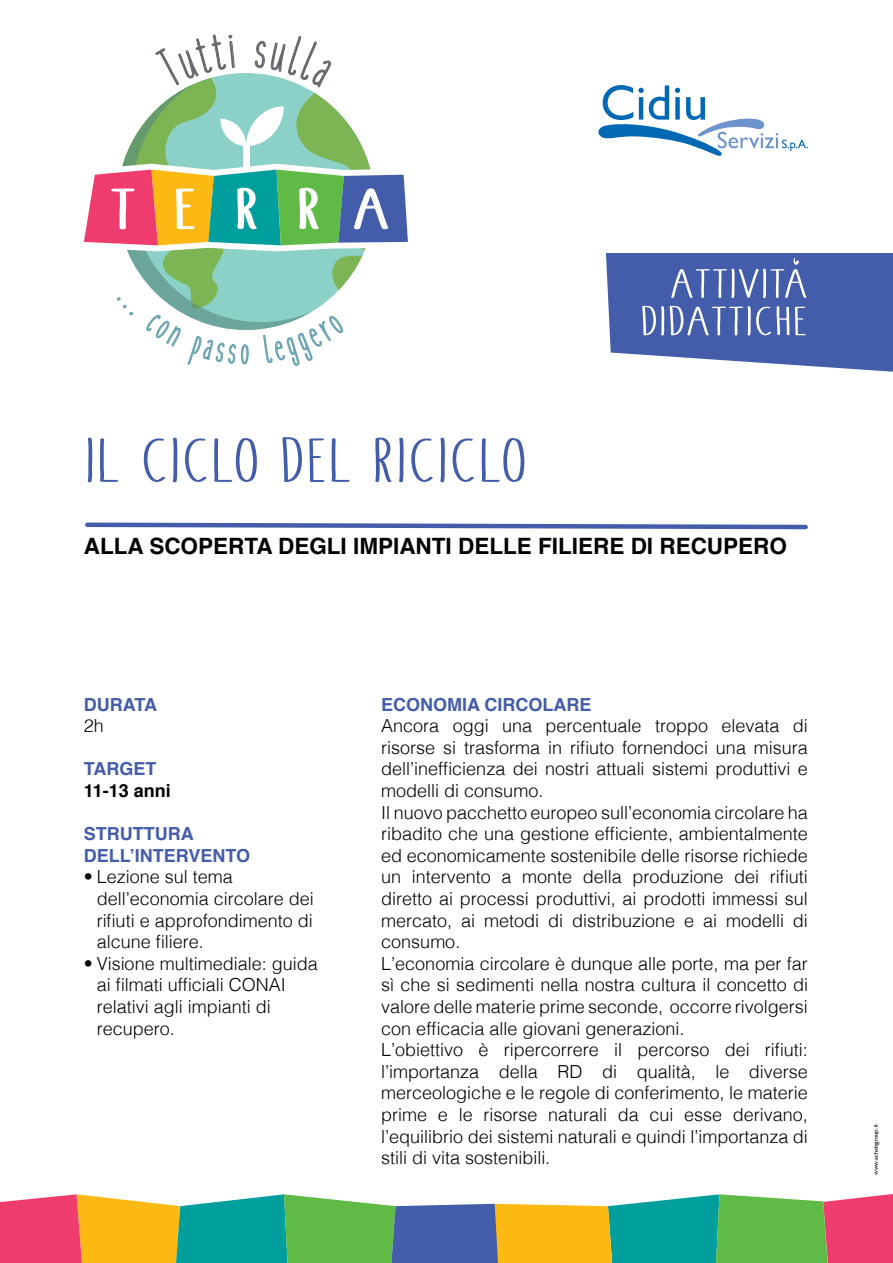
<style>
.page{position:relative;width:893px;height:1263px;background:#fff}
.page>*{position:absolute;margin:0;border:0;box-sizing:border-box;transform-origin:0 0}
.t1{font:48px "cookies&milk";color:#435daa;scale:1.86 1}
.t2{font:43.5px "cookies&milk";letter-spacing:.39em;color:#fff;scale:2.18 1}
.t3{font:31.5px/37.5px "cookies&milk";color:#fff;text-align:right;scale:2 1}
.t4{font:700 22.5px "Helvetica";color:#000}
.t5{font:300 18px/21.6px "Helvetica";color:#000}
.t6{font:700 18px/21.6px "Helvetica";color:#435daa}
.t7{font:700 18px "Helvetica";color:#000}
.t8{font:6px "Friz Quadrata";color:#000}
</style>
<div class="page">
<svg style="left:85px;top:522px;width:723px;height:8px"></svg>
<svg style="left:0;top:1194px;width:893px;height:69px;background:#8e9e70"></svg>
<svg style="left:598px;top:85px;width:210px;height:71px"></svg>
<svg style="left:606px;top:253px;width:287px;height:119px;background:#546bb1"></svg>
<svg style="left:84px;top:34px;width:324px;height:332px"></svg>
<h2 class="t2" style="left:110px;top:180px;width:130px">TERRA</h2>
<h1 class="t1" style="left:84px;top:428px;width:239px">IL CICLO DEL RICICLO</h1>
<h3 class="t3" style="left:639px;top:267px;width:86px">ATTIVITA<br>DIDATTICHE</h3>
<p class="t4" style="left:84px;top:528px;width:705px">ALLA SCOPERTA DEGLI IMPIANTI DELLE FILIERE DI RECUPERO</p>
<p class="t6" style="left:84px;top:694px;width:75px">DURATA</p>
<p class="t5" style="left:84px;top:714px;width:22px">2h</p>
<p class="t6" style="left:84px;top:758px;width:74px">TARGET</p>
<p class="t7" style="left:84px;top:776px;width:89px">11-13 anni</p>
<p class="t6" style="left:84px;top:823px;width:168px">STRUTTURA<br>DELL’INTERVENTO</p>
<p class="t5" style="left:97px;top:865px;width:219px;text-indent:-13px">• Lezione sul tema dell’economia circolare dei rifiuti e approfondimento di alcune filiere.</p>
<p class="t5" style="left:97px;top:951px;width:223px;text-indent:-13px">• Visione multimediale: guida ai filmati ufficiali CONAI relativi agli impianti di recupero.</p>
<p class="t6" style="left:381px;top:694px;width:212px">ECONOMIA CIRCOLARE</p>
<p class="t5" style="left:381px;top:714px;width:428px">Ancora oggi una percentuale troppo elevata di risorse si trasforma in rifiuto fornendoci una misura dell’inefficienza dei nostri attuali sistemi produttivi e modelli di consumo.<br>Il nuovo pacchetto europeo sull’economia circolare ha ribadito che una gestione efficiente, ambientalmente ed economicamente sostenibile delle risorse richiede un intervento a monte della produzione dei rifiuti diretto ai processi produttivi, ai prodotti immessi sul mercato, ai metodi di distribuzione e ai modelli di consumo.<br>L’economia circolare è dunque alle porte, ma per far sì che si sedimenti nella nostra cultura il concetto di valore delle materie prime seconde, occorre rivolgersi con efficacia alle giovani generazioni.<br>L’obiettivo è ripercorrere il percorso dei rifiuti: l’importanza della RD di qualità, le diverse merceologiche e le regole di conferimento, le materie prime e le risorse naturali da cui esse derivano, l’equilibrio dei sistemi naturali e quindi l’importanza di stili di vita sostenibili.</p>
<p class="t8" style="left:873px;top:1175px;width:52px;rotate:-90deg">www.achabgroup.it</p>
</div>
